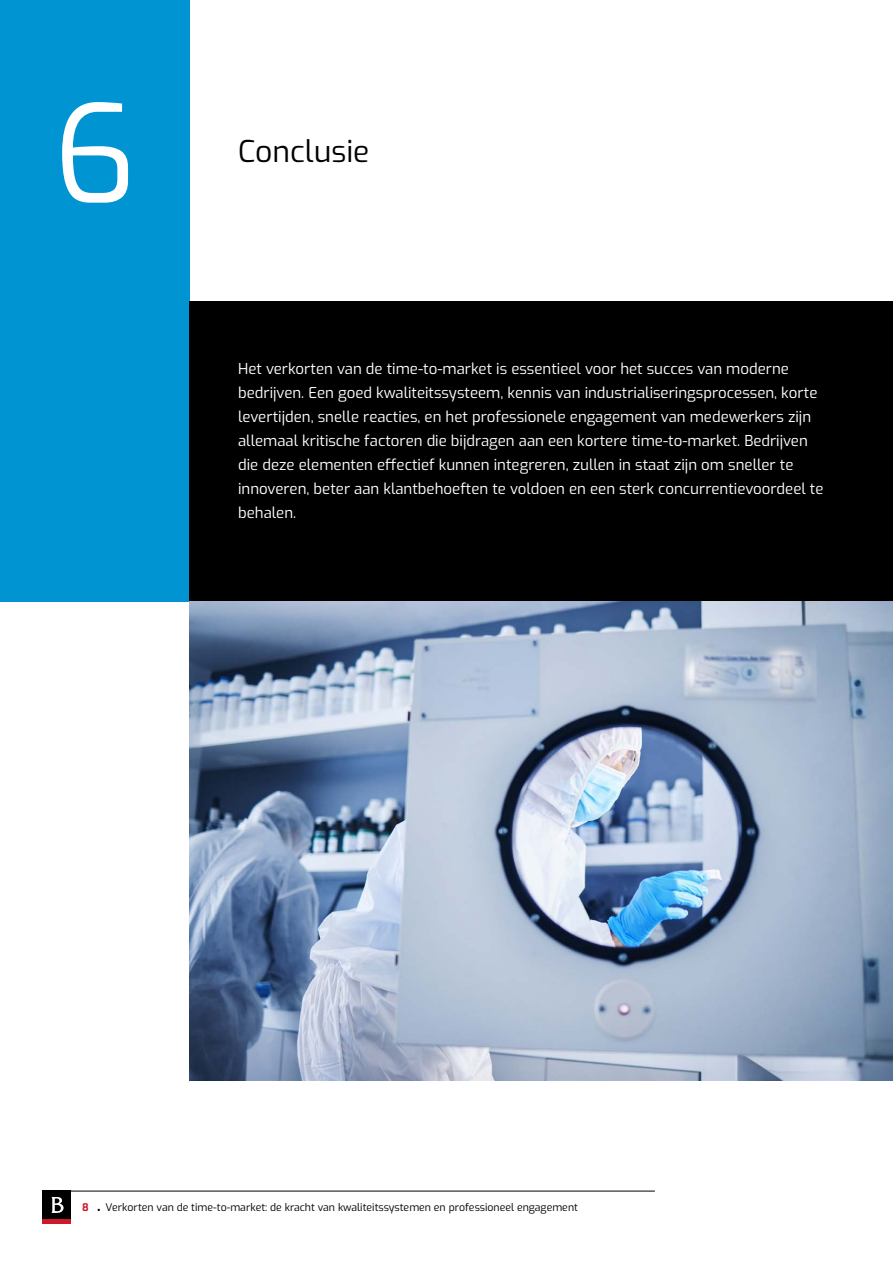
<style>
.page{position:relative;width:893px;height:1263px;background:#fff}
.page>*{position:absolute;margin:0;border:0;box-sizing:border-box;transform-origin:0 0}
.t1{font:135px "Exo";color:#fff}
.t2{font:30px "Exo";color:#000}
.t3{font:15px/24px "Exo";color:#fff}
.t4{font:10.5px "Exo";color:#000}
.s1{font-weight:700;color:#cd192c}
.s2{font-weight:700;font-size:15px}
</style>
<div class="page">
<hr style="left:43px;top:1191px;width:612px;height:1px;background:#000">
<div style="left:43px;top:1191px;width:28px;height:28px;background:#000"></div>
<hr style="left:43px;top:1219px;width:28px;height:4px;background:#cd192c">
<svg style="left:51px;top:1197px;width:13px;height:16px"></svg>
<div style="left:0;top:0;width:189px;height:602px;background:#0094d3"></div>
<div style="left:189px;top:301px;width:704px;height:301px;background:#000"></div>
<img style="left:189px;top:602px;width:704px;height:478px">
<h1 class="t1" style="left:53px;top:54px;width:86px">6</h1>
<h2 class="t2" style="left:238px;top:129px;width:133px">Conclusie</h2>
<p class="t3" style="left:238px;top:356px;width:587px">Het verkorten van de time-to-market is essentieel voor het succes van moderne bedrijven. Een goed kwaliteitssysteem, kennis van industrialiseringsprocessen, korte levertijden, snelle reacties, en het professionele engagement van medewerkers zijn allemaal kritische factoren die bijdragen aan een kortere time-to-market. Bedrijven die deze elementen effectief kunnen integreren, zullen in staat zijn om sneller te innoveren, beter aan klantbehoeften te voldoen en een sterk concurrentievoordeel te behalen.</p>
<p class="t4" style="left:82px;top:1200px;width:497px"><span class="s1">8</span> <span class="s2">.</span> Verkorten van de time-to-market: de kracht van kwaliteitssystemen en professioneel engagement</p>
</div>
